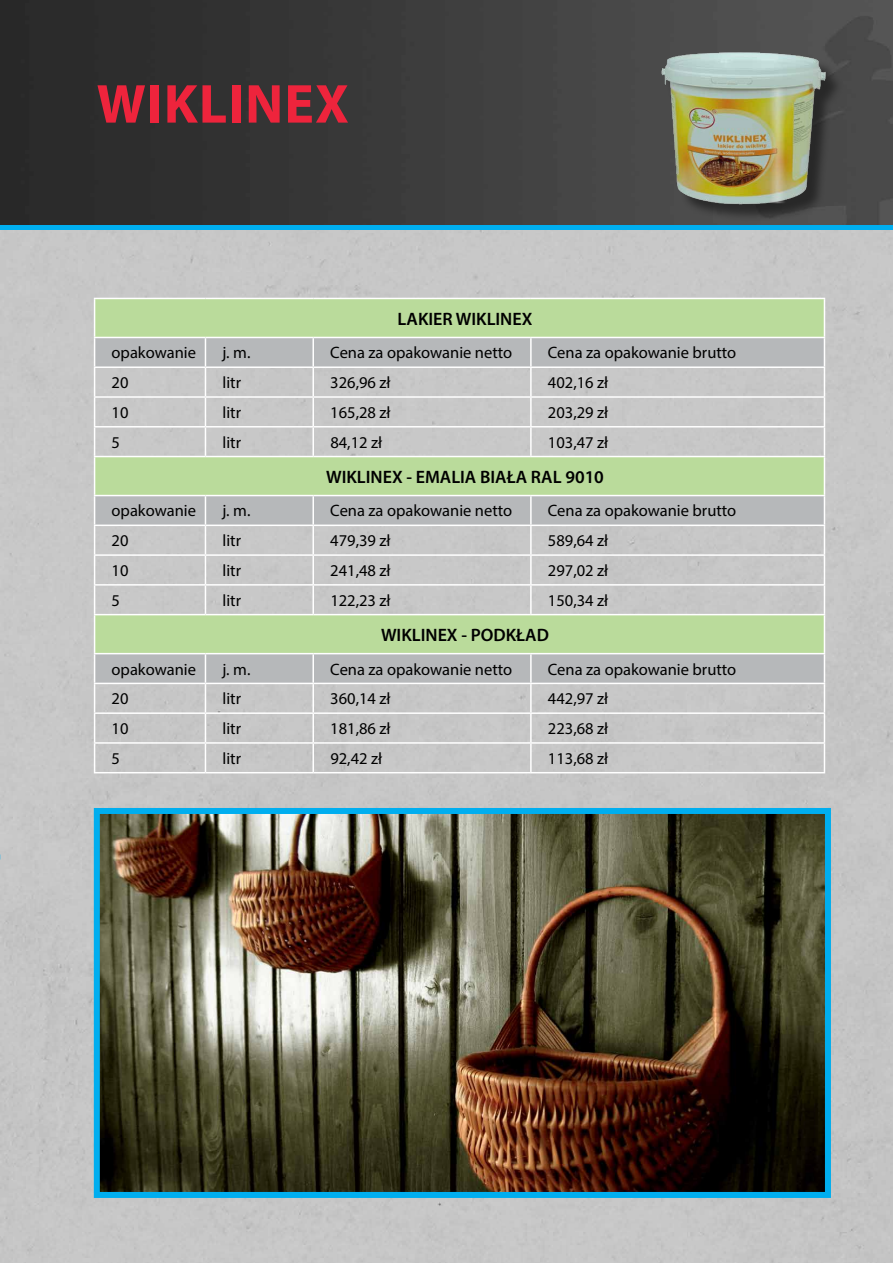
<style>
.page{position:relative;width:893px;height:1263px;background:#fff}
.page>*{position:absolute;margin:0;border:0;box-sizing:border-box;transform-origin:0 0}
.t1{font:700 55.35px "Myriad Pro";letter-spacing:.02em;color:#ee243c}
.t2{font:600 18px "Myriad Pro";color:#000}
.t3{font:16.5px "Myriad Pro";color:#000}
</style>
<div class="page">
<div style="left:0;top:230px;width:893px;height:1033px;background:#c6c6c6"></div>
<img style="left:0;top:0;width:893px;height:225px">
<div style="left:0;top:225px;width:893px;height:5px;background:#00aeef"></div>
<div style="left:95px;top:299px;width:729px;height:38px;background:#badb9b"></div>
<svg style="left:95px;top:338px;width:729px;height:345px;background:#c0c8ba"></svg>
<hr style="left:824px;top:299px;width:1px;height:38px;background:#fff">
<hr style="left:824px;top:457px;width:1px;height:38px;background:#fff">
<hr style="left:824px;top:615px;width:1px;height:38px;background:#fff">
<hr style="left:312px;top:338px;width:2px;height:28px;background:#fff">
<hr style="left:530px;top:338px;width:2px;height:28px;background:#fff">
<hr style="left:94px;top:366px;width:111px;height:2px;background:#fff">
<hr style="left:205px;top:366px;width:108px;height:2px;background:#fff">
<hr style="left:313px;top:366px;width:218px;height:2px;background:#fff">
<hr style="left:312px;top:368px;width:2px;height:28px;background:#fff">
<hr style="left:531px;top:366px;width:294px;height:2px;background:#fff">
<hr style="left:530px;top:368px;width:2px;height:28px;background:#fff">
<hr style="left:94px;top:396px;width:111px;height:2px;background:#fff">
<hr style="left:205px;top:396px;width:108px;height:2px;background:#fff">
<hr style="left:313px;top:396px;width:218px;height:2px;background:#fff">
<hr style="left:312px;top:398px;width:2px;height:28px;background:#fff">
<hr style="left:531px;top:396px;width:294px;height:2px;background:#fff">
<hr style="left:530px;top:398px;width:2px;height:28px;background:#fff">
<hr style="left:94px;top:426px;width:111px;height:1px;background:#fff">
<svg style="left:94px;top:338px;width:1px;height:118px"></svg>
<hr style="left:205px;top:426px;width:108px;height:1px;background:#fff">
<svg style="left:205px;top:338px;width:1px;height:118px"></svg>
<hr style="left:313px;top:426px;width:218px;height:1px;background:#fff">
<hr style="left:312px;top:427px;width:2px;height:29px;background:#fff">
<hr style="left:531px;top:426px;width:294px;height:1px;background:#fff">
<hr style="left:530px;top:427px;width:2px;height:29px;background:#fff">
<svg style="left:824px;top:338px;width:1px;height:118px"></svg>
<hr style="left:312px;top:496px;width:2px;height:29px;background:#fff">
<hr style="left:530px;top:496px;width:2px;height:29px;background:#fff">
<hr style="left:94px;top:525px;width:111px;height:1px;background:#fff">
<hr style="left:205px;top:525px;width:108px;height:1px;background:#fff">
<hr style="left:313px;top:525px;width:218px;height:1px;background:#fff">
<hr style="left:312px;top:526px;width:2px;height:28px;background:#fff">
<hr style="left:531px;top:525px;width:294px;height:1px;background:#fff">
<hr style="left:530px;top:526px;width:2px;height:28px;background:#fff">
<hr style="left:94px;top:554px;width:111px;height:2px;background:#fff">
<hr style="left:205px;top:554px;width:108px;height:2px;background:#fff">
<hr style="left:313px;top:554px;width:218px;height:2px;background:#fff">
<hr style="left:312px;top:556px;width:2px;height:28px;background:#fff">
<hr style="left:531px;top:554px;width:294px;height:2px;background:#fff">
<hr style="left:530px;top:556px;width:2px;height:28px;background:#fff">
<hr style="left:94px;top:584px;width:111px;height:2px;background:#fff">
<svg style="left:94px;top:496px;width:1px;height:118px"></svg>
<hr style="left:205px;top:584px;width:108px;height:2px;background:#fff">
<svg style="left:205px;top:496px;width:1px;height:118px"></svg>
<hr style="left:313px;top:584px;width:218px;height:2px;background:#fff">
<hr style="left:312px;top:586px;width:2px;height:28px;background:#fff">
<hr style="left:531px;top:584px;width:294px;height:2px;background:#fff">
<hr style="left:530px;top:586px;width:2px;height:28px;background:#fff">
<svg style="left:824px;top:496px;width:1px;height:118px"></svg>
<hr style="left:312px;top:654px;width:2px;height:29px;background:#fff">
<hr style="left:530px;top:654px;width:2px;height:29px;background:#fff">
<hr style="left:94px;top:683px;width:111px;height:1px;background:#fff">
<hr style="left:205px;top:683px;width:108px;height:1px;background:#fff">
<hr style="left:313px;top:683px;width:218px;height:1px;background:#fff">
<hr style="left:312px;top:684px;width:2px;height:28px;background:#fff">
<hr style="left:531px;top:683px;width:294px;height:1px;background:#fff">
<hr style="left:530px;top:684px;width:2px;height:28px;background:#fff">
<hr style="left:94px;top:712px;width:111px;height:2px;background:#fff">
<hr style="left:205px;top:712px;width:108px;height:2px;background:#fff">
<hr style="left:313px;top:712px;width:218px;height:2px;background:#fff">
<hr style="left:312px;top:714px;width:2px;height:28px;background:#fff">
<hr style="left:531px;top:712px;width:294px;height:2px;background:#fff">
<hr style="left:530px;top:714px;width:2px;height:28px;background:#fff">
<hr style="left:94px;top:742px;width:111px;height:2px;background:#fff">
<svg style="left:94px;top:654px;width:1px;height:118px"></svg>
<hr style="left:205px;top:742px;width:108px;height:2px;background:#fff">
<svg style="left:205px;top:654px;width:1px;height:118px"></svg>
<hr style="left:313px;top:742px;width:218px;height:2px;background:#fff">
<hr style="left:312px;top:744px;width:2px;height:28px;background:#fff">
<hr style="left:531px;top:742px;width:294px;height:2px;background:#fff">
<hr style="left:530px;top:744px;width:2px;height:28px;background:#fff">
<svg style="left:824px;top:654px;width:1px;height:118px"></svg>
<hr style="left:94px;top:772px;width:111px;height:1px;background:#fff">
<hr style="left:205px;top:772px;width:108px;height:1px;background:#fff">
<hr style="left:313px;top:772px;width:218px;height:1px;background:#fff">
<hr style="left:531px;top:772px;width:294px;height:1px;background:#fff">
<hr style="left:94px;top:299px;width:1px;height:38px;background:#fff">
<hr style="left:94px;top:457px;width:1px;height:38px;background:#fff">
<hr style="left:94px;top:615px;width:1px;height:38px;background:#fff">
<hr style="left:94px;top:298px;width:111px;height:1px;background:#fff">
<hr style="left:205px;top:298px;width:108px;height:1px;background:#fff">
<hr style="left:313px;top:298px;width:218px;height:1px;background:#fff">
<hr style="left:531px;top:298px;width:294px;height:1px;background:#fff">
<hr style="left:94px;top:456px;width:111px;height:1px;background:#fff">
<hr style="left:205px;top:456px;width:108px;height:1px;background:#fff">
<hr style="left:313px;top:456px;width:218px;height:1px;background:#fff">
<hr style="left:531px;top:456px;width:294px;height:1px;background:#fff">
<hr style="left:94px;top:614px;width:111px;height:1px;background:#fff">
<hr style="left:205px;top:614px;width:108px;height:1px;background:#fff">
<hr style="left:313px;top:614px;width:218px;height:1px;background:#fff">
<hr style="left:531px;top:614px;width:294px;height:1px;background:#fff">
<hr style="left:94px;top:337px;width:111px;height:1px;background:#fff">
<hr style="left:94px;top:495px;width:111px;height:1px;background:#fff">
<hr style="left:94px;top:653px;width:111px;height:1px;background:#fff">
<hr style="left:205px;top:337px;width:108px;height:1px;background:#fff">
<hr style="left:205px;top:495px;width:108px;height:1px;background:#fff">
<hr style="left:205px;top:653px;width:108px;height:1px;background:#fff">
<hr style="left:313px;top:337px;width:218px;height:1px;background:#fff">
<hr style="left:313px;top:495px;width:218px;height:1px;background:#fff">
<hr style="left:313px;top:653px;width:218px;height:1px;background:#fff">
<hr style="left:531px;top:337px;width:294px;height:1px;background:#fff">
<hr style="left:531px;top:495px;width:294px;height:1px;background:#fff">
<hr style="left:531px;top:653px;width:294px;height:1px;background:#fff">
<img style="left:101px;top:815px;width:723px;height:376px">
<div style="left:94px;top:808px;width:737px;height:390px;border:6px solid #00aeef"></div>
<img style="left:614px;top:33px;width:251px;height:192px">
<h1 class="t1" style="left:97px;top:68px;width:254px">WIKLINEX</h1>
<p class="t2" style="left:398px;top:307px;width:136px">LAKIER WIKLINEX</p>
<p class="t3" style="left:112px;top:343px;width:86px">opakowanie</p>
<p class="t3" style="left:222px;top:343px;width:29px">j. m.</p>
<p class="t3" style="left:330px;top:343px;width:183px">Cena za opakowanie netto</p>
<p class="t3" style="left:548px;top:343px;width:190px">Cena za opakowanie brutto</p>
<p class="t3" style="left:112px;top:372px;width:18px">20</p>
<p class="t3" style="left:222px;top:372px;width:20px">litr</p>
<p class="t3" style="left:330px;top:372px;width:62px">326,96 zł</p>
<p class="t3" style="left:548px;top:372px;width:62px">402,16 zł</p>
<p class="t3" style="left:112px;top:402px;width:18px">10</p>
<p class="t3" style="left:223px;top:402px;width:20px">litr</p>
<p class="t3" style="left:330px;top:402px;width:62px">165,28 zł</p>
<p class="t3" style="left:548px;top:402px;width:62px">203,29 zł</p>
<p class="t3" style="left:112px;top:432px;width:10px">5</p>
<p class="t3" style="left:223px;top:432px;width:20px">litr</p>
<p class="t3" style="left:330px;top:432px;width:53px">84,12 zł</p>
<p class="t3" style="left:548px;top:432px;width:62px">103,47 zł</p>
<p class="t2" style="left:326px;top:465px;width:279px">WIKLINEX - EMALIA BIAŁA RAL 9010</p>
<p class="t3" style="left:112px;top:501px;width:86px">opakowanie</p>
<p class="t3" style="left:222px;top:501px;width:29px">j. m.</p>
<p class="t3" style="left:330px;top:501px;width:183px">Cena za opakowanie netto</p>
<p class="t3" style="left:548px;top:501px;width:190px">Cena za opakowanie brutto</p>
<p class="t3" style="left:112px;top:530px;width:18px">20</p>
<p class="t3" style="left:222px;top:530px;width:20px">litr</p>
<p class="t3" style="left:330px;top:530px;width:62px">479,39 zł</p>
<p class="t3" style="left:548px;top:530px;width:62px">589,64 zł</p>
<p class="t3" style="left:112px;top:560px;width:18px">10</p>
<p class="t3" style="left:223px;top:560px;width:20px">litr</p>
<p class="t3" style="left:330px;top:560px;width:62px">241,48 zł</p>
<p class="t3" style="left:548px;top:560px;width:62px">297,02 zł</p>
<p class="t3" style="left:112px;top:590px;width:10px">5</p>
<p class="t3" style="left:223px;top:590px;width:20px">litr</p>
<p class="t3" style="left:330px;top:590px;width:62px">122,23 zł</p>
<p class="t3" style="left:548px;top:590px;width:62px">150,34 zł</p>
<p class="t2" style="left:381px;top:623px;width:170px">WIKLINEX - PODKŁAD</p>
<p class="t3" style="left:112px;top:659px;width:86px">opakowanie</p>
<p class="t3" style="left:222px;top:659px;width:29px">j. m.</p>
<p class="t3" style="left:330px;top:659px;width:183px">Cena za opakowanie netto</p>
<p class="t3" style="left:548px;top:659px;width:190px">Cena za opakowanie brutto</p>
<p class="t3" style="left:112px;top:688px;width:18px">20</p>
<p class="t3" style="left:222px;top:688px;width:20px">litr</p>
<p class="t3" style="left:330px;top:688px;width:62px">360,14 zł</p>
<p class="t3" style="left:548px;top:688px;width:62px">442,97 zł</p>
<p class="t3" style="left:112px;top:718px;width:18px">10</p>
<p class="t3" style="left:223px;top:718px;width:20px">litr</p>
<p class="t3" style="left:330px;top:718px;width:62px">181,86 zł</p>
<p class="t3" style="left:548px;top:718px;width:62px">223,68 zł</p>
<p class="t3" style="left:112px;top:748px;width:10px">5</p>
<p class="t3" style="left:223px;top:748px;width:20px">litr</p>
<p class="t3" style="left:330px;top:748px;width:53px">92,42 zł</p>
<p class="t3" style="left:548px;top:748px;width:62px">113,68 zł</p>
</div>
